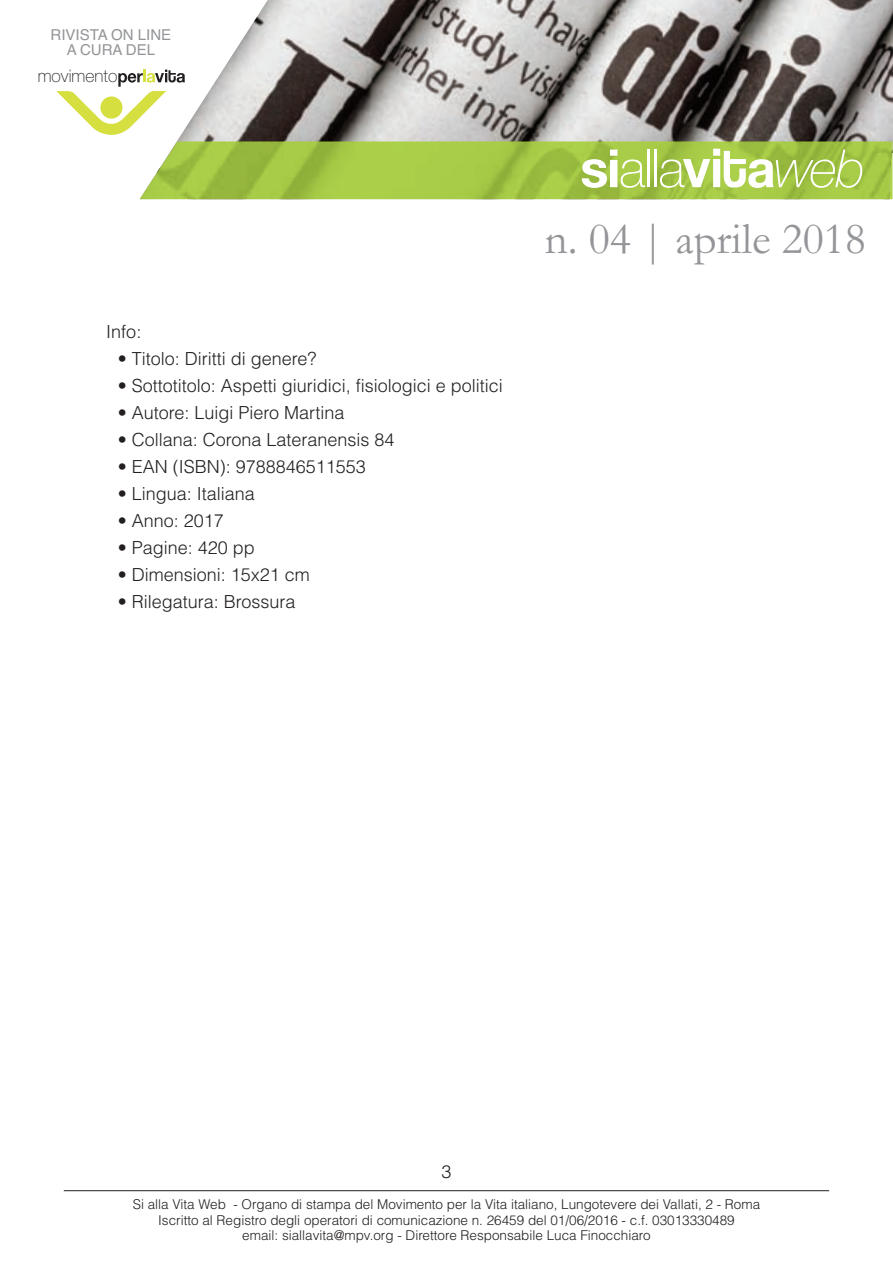
<style>
.page{position:relative;width:893px;height:1263px;background:#fff}
.page>*{position:absolute;margin:0;border:0;box-sizing:border-box;transform-origin:0 0}
.t1{font:100 52.65px "Helvetica Neue";color:#fff}
.t2{font:italic 100 52.65px "Helvetica Neue";color:#fff}
.t3{font:44.85px "Garamond";color:#939598}
.t4{font:18px "Helvetica Light OTF";color:#231f20}
.t5{font:300 18px "Helvetica";color:#231f20}
.t6{font:100 17.4px "Helvetica Neue";color:#231f20}
.t7{font:15px/15px "Helvetica";color:#939598;text-align:center}
.t8{font:300 13.5px/15.8px "Helvetica";color:#231f20;text-align:center}
.s1{font-weight:700}
</style>
<div class="page">
<img style="left:143px;top:0;width:750px;height:199px">
<img style="left:140px;top:141px;width:752px;height:58px">
<svg style="left:683px;top:149px;width:91px;height:39px"></svg>
<hr style="left:64px;top:1190px;width:765px;height:1px;background:#231f20">
<svg style="left:56px;top:70px;width:129px;height:65px"></svg>
<p class="t7" style="left:51px;top:27px;width:122px">RIVISTA ON LINE<br>A CURA DEL</p>
<p class="t6" style="left:38px;top:70px;width:81px">movimento</p>
<p class="t4" style="left:106px;top:320px;width:37px">Info:</p>
<p class="t4" style="left:118px;top:347px;width:200px">• Titolo: Diritti di genere?</p>
<p class="t4" style="left:118px;top:374px;width:387px">• Sottotitolo: Aspetti giuridici, fisiologici e politici</p>
<p class="t4" style="left:118px;top:401px;width:228px">• Autore: Luigi Piero Martina</p>
<p class="t4" style="left:118px;top:428px;width:278px">• Collana: Corona Lateranensis 84</p>
<p class="t4" style="left:118px;top:455px;width:250px">• EAN (ISBN): 9788846511553</p>
<p class="t4" style="left:118px;top:482px;width:139px">• Lingua: Italiana</p>
<p class="t4" style="left:118px;top:509px;width:108px">• Anno: 2017</p>
<p class="t4" style="left:118px;top:536px;width:139px">• Pagine: 420 pp</p>
<p class="t4" style="left:118px;top:563px;width:194px">• Dimensioni: 15x21 cm</p>
<p class="t4" style="left:118px;top:590px;width:179px">• Rilegatura: Brossura</p>
<p class="t1" style="left:580px;top:150px;width:106px"><span class="s1">si</span>alla</p>
<p class="t2" style="left:774px;top:150px;width:92px">web</p>
<p class="t3" style="left:545px;top:211px;width:323px">n. 04 | aprile 2018</p>
<p class="t5" style="left:441px;top:1161px;width:12px">3</p>
<p class="t8" style="left:133px;top:1196px;width:629px">Si alla Vita Web - Organo di stampa del Movimento per la Vita italiano, Lungotevere dei Vallati, 2 - Roma<br>Iscritto al Registro degli operatori di comunicazione n. 26459 del 01/06/2016 - c.f. 03013330489<br>email: siallavita@mpv.org - Direttore Responsabile Luca Finocchiaro</p>
</div>
